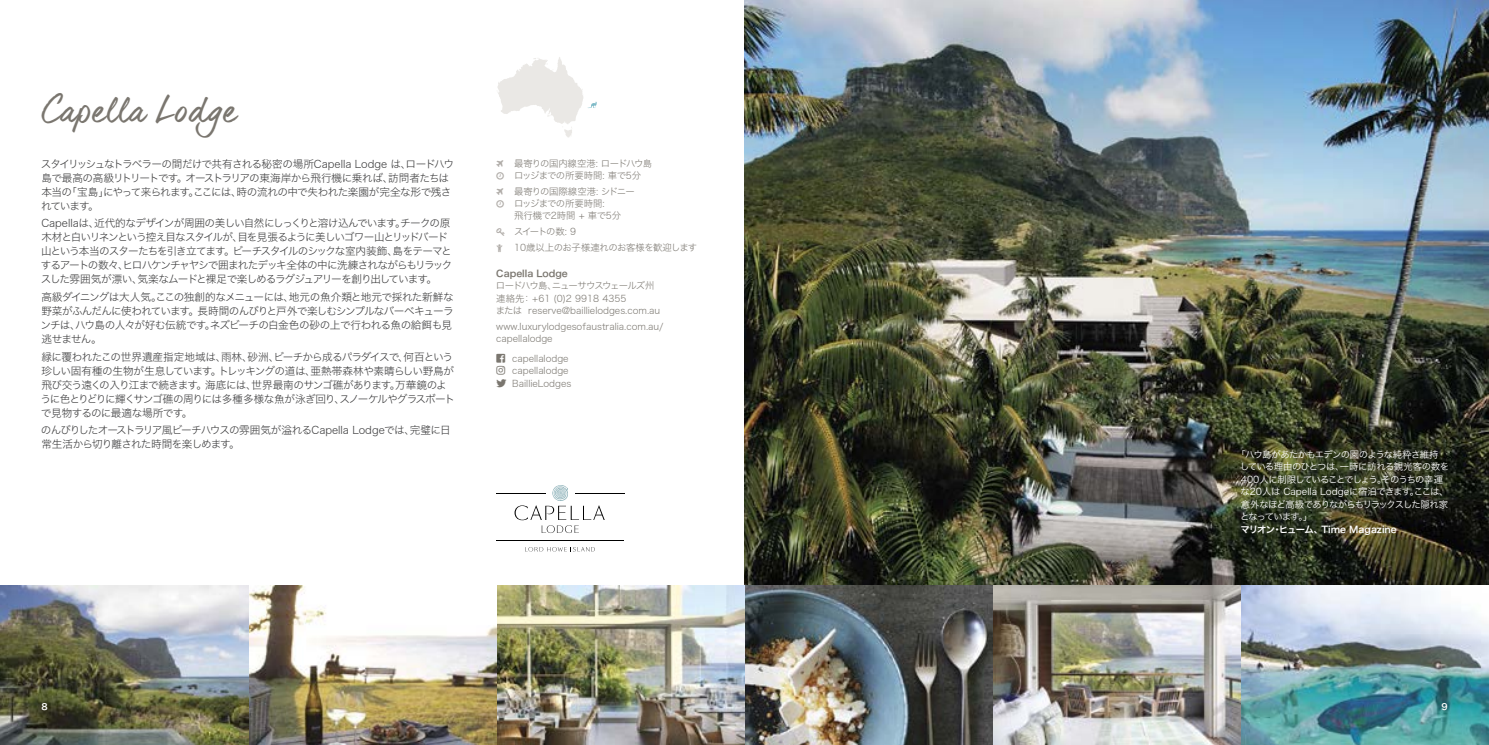
<style>
.page{position:relative;width:1489px;height:745px;background:#fff}
.page>*{position:absolute;margin:0;border:0;box-sizing:border-box;transform-origin:0 0}
.t1{font:32.5px "dear Joe 6";letter-spacing:-.01em;color:#7a766f}
.t2{font:10.62px/14px "Hiragino Sans W2";letter-spacing:-.07em;color:#363637}
.t3{font:9.38px/12.5px "Hiragino Sans W2";color:#7a766f}
.t4{font:9.38px/12.5px "Hiragino Sans W3";letter-spacing:-.06em;color:#fff}
.t5{font:9.38px/11.9px "Hiragino Sans W2";letter-spacing:-.035em;color:#7a766f}
.t6{font:9.38px/11.9px "Hiragino Sans W2";letter-spacing:-.04em;color:#7a766f}
.t7{font:9.38px "Hiragino Sans W6";color:#fff}
.t8{font:9.38px "Hiragino Sans W6";color:#7a766f}
.t9{font:8.75px "Hiragino Sans W6";color:#fff}
</style>
<div class="page">
<img style="left:744px;top:0;width:744px;height:585px">
<img style="left:0;top:585px;width:1488px;height:159px">
<hr style="left:575px;top:492px;width:49px;height:1px;background:#000">
<hr style="left:496px;top:492px;width:50px;height:1px;background:#000">
<svg style="left:525px;top:547px;width:70px;height:4px"></svg>
<svg style="left:514px;top:485px;width:90px;height:47px"></svg>
<hr style="left:496px;top:539px;width:128px;height:1px;background:#000">
<svg style="left:497px;top:57px;width:100px;height:80px"></svg>
<h1 class="t1" style="left:41px;top:90px;width:197px">Capella Lodge</h1>
<p class="t2" style="left:41px;top:156px;width:415px">スタイリッシュなトラベラーの間だけで共有される秘密の場所Capella Lodge は、ロードハウ島で最高の高級リトリートです。オーストラリアの東海岸から飛行機に乗れば、訪問者たちは本当の「宝島」にやって来られます。ここには、時の流れの中で失われた楽園が完全な形で残されています。</p>
<p class="t2" style="left:41px;top:215px;width:413px">Capellaは、近代的なデザインが周囲の美しい自然にしっくりと溶け込んでいます。チークの原木材と白いリネンという控え目なスタイルが、目を見張るように美しいゴワー山とリッドバード山という本当のスターたちを引き立てます。ビーチスタイルのシックな室内装飾、島をテーマとするアートの数々、ヒロハケンチャヤシで囲まれたデッキ全体の中に洗練されながらもリラックスした雰囲気が漂い、気楽なムードと裸足で楽しめるラグジュアリーを創り出しています。</p>
<p class="t2" style="left:41px;top:289px;width:414px">高級ダイニングは大人気。ここの独創的なメニューには、地元の魚介類と地元で採れた新鮮な野菜がふんだんに使われています。長時間のんびりと戸外で楽しむシンプルなバーベキューランチは、ハウ島の人々が好む伝統です。ネズビーチの白金色の砂の上で行われる魚の給餌も見逃せません。</p>
<p class="t2" style="left:40px;top:348px;width:416px">緑に覆われたこの世界遺産指定地域は、雨林、砂洲、ビーチから成るパラダイスで、何百という珍しい固有種の生物が生息しています。トレッキングの道は、亜熱帯森林や素晴らしい野鳥が飛び交う遠くの入り江まで続きます。海底には、世界最南のサンゴ礁があります。万華鏡のように色とりどりに輝くサンゴ礁の周りには多種多様な魚が泳ぎ回り、スノーケルやグラスボートで見物するのに最適な場所です。</p>
<p class="t2" style="left:41px;top:422px;width:411px">のんびりしたオーストラリア風ビーチハウスの雰囲気が溢れるCapella Lodgeでは、完璧に日常生活から切り離された時間を楽しめます。</p>
<p class="t6" style="left:514px;top:157px;width:140px">最寄りの国内線空港: ロードハウ島ロッジまでの所要時間: 車で5分</p>
<p class="t5" style="left:514px;top:185px;width:122px">最寄りの国際線空港: シドニーロッジまでの所要時間:<br>飛行機で2時間 + 車で5分</p>
<p class="t5" style="left:514px;top:223px;width:185px;line-height:16.1px">スイートの数: 9<br>10歳以上のお子様連れのお客様を歓迎します</p>
<p class="t8" style="left:496px;top:265px;width:73px">Capella Lodge</p>
<p class="t3" style="left:496px;top:279px;width:166px">ロードハウ島、ニューサウスウェールズ州連絡先： +61 (0)2 9918 4355<br>または reserve@baillielodges.com.au</p>
<p class="t3" style="left:496px;top:319px;width:169px">www.luxurylodgesofaustralia.com.au/ capellalodge</p>
<p class="t3" style="left:512px;top:351px;width:61px">capellalodge capellalodge<br>BaillieLodges</p>
<p class="t4" style="left:1239px;top:447px;width:211px;text-indent:-4px">「ハウ島があたかもエデンの園のような純粋さ維持している理由のひとつは、一時に訪れる観光客の数を<br>400人に制限していることでしょう。そのうちの幸運な20人は Capella Lodgeに宿泊できます。ここは、意外なほど高級でありながらもリラックスした隠れ家となっています。」</p>
<p class="t7" style="left:1240px;top:520px;width:158px">マリオン・ヒューム、Time Magazine</p>
<p class="t9" style="left:41px;top:698px;width:8px">8</p>
<p class="t9" style="left:1441px;top:698px;width:8px">9</p>
</div>
